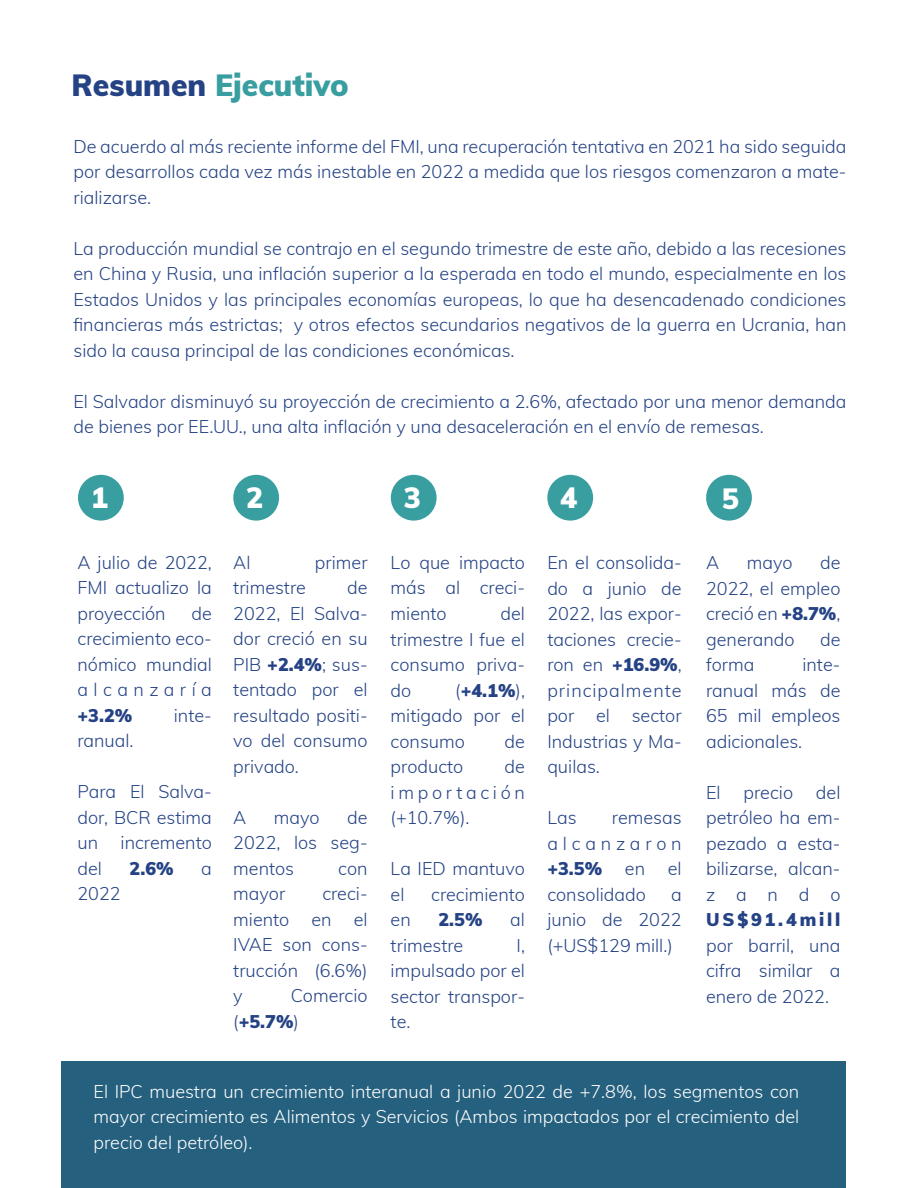
<style>
.page{position:relative;width:918px;height:1188px;background:#fff}
.page>*{position:absolute;margin:0;border:0;box-sizing:border-box;transform-origin:0 0}
.t1{font:900 30px "Mulish";color:#399ea0}
.t2{font:900 28.65px "Mulish";color:#fff}
.t3{font:300 18px/25.5px "Mulish";color:#244284;text-align:justify}
.t4{font:300 18px/25.5px "Mulish";color:#fff;text-align:justify}
.t5{font:900 18px "Mulish";letter-spacing:.155em;color:#244284}
.t6{font:300 18px/25.5px "Mulish";letter-spacing:.26em;color:#244284;text-align:right}
.s1{color:#244284}
.s2{font-weight:900}
</style>
<div class="page">
<div style="left:78px;top:475px;width:46px;height:46px;background:#399ea0;border-radius:50%"></div>
<div style="left:233px;top:475px;width:46px;height:46px;background:#399ea0;border-radius:50%"></div>
<div style="left:391px;top:475px;width:46px;height:46px;background:#399ea0;border-radius:50%"></div>
<div style="left:547px;top:475px;width:46px;height:46px;background:#399ea0;border-radius:50%"></div>
<div style="left:706px;top:475px;width:46px;height:46px;background:#399ea0;border-radius:50%"></div>
<div style="left:62px;top:1062px;width:784px;height:126px;background:#25607e"></div>
<h1 class="t1" style="left:72px;top:63px;width:279px"><span class="s1">Resumen</span> Ejecutivo</h1>
<p class="t3" style="left:73px;top:133px;width:775px">De acuerdo al más reciente informe del FMI, una recuperación tentativa en 2021 ha sido seguida por desarrollos cada vez más inestable en 2022 a medida que los riesgos comenzaron a mate&shy;rializarse.</p>
<p class="t3" style="left:73px;top:235px;width:775px">La producción mundial se contrajo en el segundo trimestre de este año, debido a las recesiones en China y Rusia, una inflación superior a la esperada en todo el mundo, especialmente en los Estados Unidos y las principales economías europeas, lo que ha desencadenado condiciones financieras más estrictas; y otros efectos secundarios negativos de la guerra en Ucrania, han sido la causa principal de las condiciones económicas.</p>
<p class="t3" style="left:73px;top:388px;width:774px">El Salvador disminuyó su proyección de crecimiento a 2.6%, afectado por una menor demanda de bienes por EE.UU., una alta inflación y una desaceleración en el envío de remesas.</p>
<h2 class="t2" style="left:91px;top:476px;width:19px">1</h2>
<h2 class="t2" style="left:246px;top:476px;width:19px">2</h2>
<h2 class="t2" style="left:404px;top:476px;width:19px">3</h2>
<h2 class="t2" style="left:560px;top:476px;width:19px">4</h2>
<h2 class="t2" style="left:722px;top:478px;width:19px">5</h2>
<p class="t3" style="left:78px;top:549px;width:136px">A julio de 2022, FMI actualizo la proyección</p>
<p class="t3" style="left:78px;top:600px;width:136px;text-indent:114px">de crecimiento eco&shy;nómico mundial alcanzaría</p>
<p class="t5" style="left:78px;top:702px;width:56px">+3.2%</p>
<p class="t3" style="left:174px;top:702px;width:39px">inte-</p>
<p class="t3" style="left:78px;top:727px;width:58px">ranual.</p>
<p class="t3" style="left:78px;top:778px;width:136px">Para El Salva&shy;dor, BCR estima un incremento del</p>
<p class="t5" style="left:130px;top:855px;width:46px">2.6%</p>
<p class="t3" style="left:201px;top:855px;width:12px">a</p>
<p class="t3" style="left:78px;top:880px;width:45px">2022</p>
<p class="t3" style="left:233px;top:549px;width:19px">Al</p>
<p class="t3" style="left:315px;top:549px;width:54px">primer</p>
<p class="t3" style="left:233px;top:574px;width:74px">trimestre</p>
<p class="t3" style="left:233px;top:574px;width:136px;text-indent:114px">de 2022, El Salva&shy;dor creció en su PIB <span class="s2">+2.4%</span>; sus&shy;tentado por el resultado positi&shy;vo del consumo privado.</p>
<p class="t3" style="left:233px;top:804px;width:15px">A</p>
<p class="t3" style="left:274px;top:804px;width:47px">mayo</p>
<p class="t3" style="left:233px;top:804px;width:136px;text-indent:114px">de 2022, los seg&shy;mentos</p>
<p class="t3" style="left:338px;top:855px;width:31px">con</p>
<p class="t3" style="left:233px;top:880px;width:136px;text-indent:89px">creci&shy;miento en el IVAE son cons&shy;trucción (6.6%) y</p>
<p class="t3" style="left:233px;top:880px;width:54px">mayor</p>
<p class="t3" style="left:233px;top:982px;width:136px;text-indent:58px">Comercio (<span class="s2">+5.7%</span>)</p>
<p class="t3" style="left:391px;top:549px;width:136px">Lo que impacto más al creci&shy;miento</p>
<p class="t3" style="left:391px;top:600px;width:136px;text-indent:110px">del trimestre I fue el consumo priva&shy;do</p>
<p class="t3" style="left:391px;top:676px;width:136px;text-indent:65px">(<span class="s2">+4.1%</span>), mitigado por el consumo</p>
<p class="t3" style="left:505px;top:727px;width:22px">de</p>
<p class="t3" style="left:391px;top:753px;width:136px;text-indent:114px">de importación (+10.7%).</p>
<p class="t3" style="left:391px;top:855px;width:136px">La IED mantuvo el</p>
<p class="t3" style="left:391px;top:753px;width:74px">producto</p>
<p class="t3" style="left:431px;top:880px;width:95px">crecimiento</p>
<p class="t3" style="left:391px;top:906px;width:22px">en</p>
<p class="t5" style="left:438px;top:906px;width:46px">2.5%</p>
<p class="t3" style="left:510px;top:906px;width:16px">al</p>
<p class="t3" style="left:391px;top:931px;width:74px">trimestre</p>
<p class="t3" style="left:391px;top:931px;width:136px;text-indent:126px">I, impulsado por el sector transpor&shy;te.</p>
<p class="t3" style="left:547px;top:549px;width:136px">En el consolida&shy;do a junio de 2022, las expor&shy;taciones crecie&shy;ron en <span class="s2">+16.9%</span>, principalmente por el sector Industrias y Ma&shy;quilas.</p>
<p class="t3" style="left:547px;top:804px;width:31px">Las</p>
<p class="t6" style="left:547px;top:804px;width:136px">remesas alcanzaron</p>
<p class="t5" style="left:547px;top:855px;width:56px">+3.5%</p>
<p class="t3" style="left:625px;top:855px;width:22px">en</p>
<p class="t3" style="left:668px;top:855px;width:15px">el</p>
<p class="t3" style="left:547px;top:881px;width:100px">consolidado</p>
<p class="t3" style="left:547px;top:881px;width:136px;text-indent:124px">a junio de 2022 (+US$129 mill.)</p>
<p class="t3" style="left:706px;top:549px;width:136px;text-indent:114px">de 2022, el empleo creció en <span class="s2">+8.7%</span>, generando</p>
<p class="t3" style="left:706px;top:549px;width:15px">A</p>
<p class="t3" style="left:747px;top:549px;width:47px">mayo</p>
<p class="t3" style="left:820px;top:626px;width:22px">de</p>
<p class="t3" style="left:706px;top:651px;width:50px">forma</p>
<p class="t3" style="left:706px;top:651px;width:136px;text-indent:96px">inte&shy;ranual más de 65 mil empleos adicionales.</p>
<p class="t3" style="left:706px;top:779px;width:16px">El</p>
<p class="t3" style="left:744px;top:779px;width:51px">precio</p>
<p class="t3" style="left:706px;top:779px;width:136px;text-indent:110px">del petróleo ha em&shy;pezado a esta&shy;bilizarse, alcan&shy;zando</p>
<p class="t5" style="left:706px;top:906px;width:136px">US$91.4mill</p>
<p class="t3" style="left:706px;top:932px;width:136px">por barril, una cifra similar a enero de 2022.</p>
<p class="t4" style="left:93px;top:1078px;width:707px">El IPC muestra un crecimiento interanual a junio 2022 de +7.8%, los segmentos con mayor crecimiento es Alimentos y Servicios (Ambos impactados por el crecimiento del precio del petróleo).</p>
</div>
